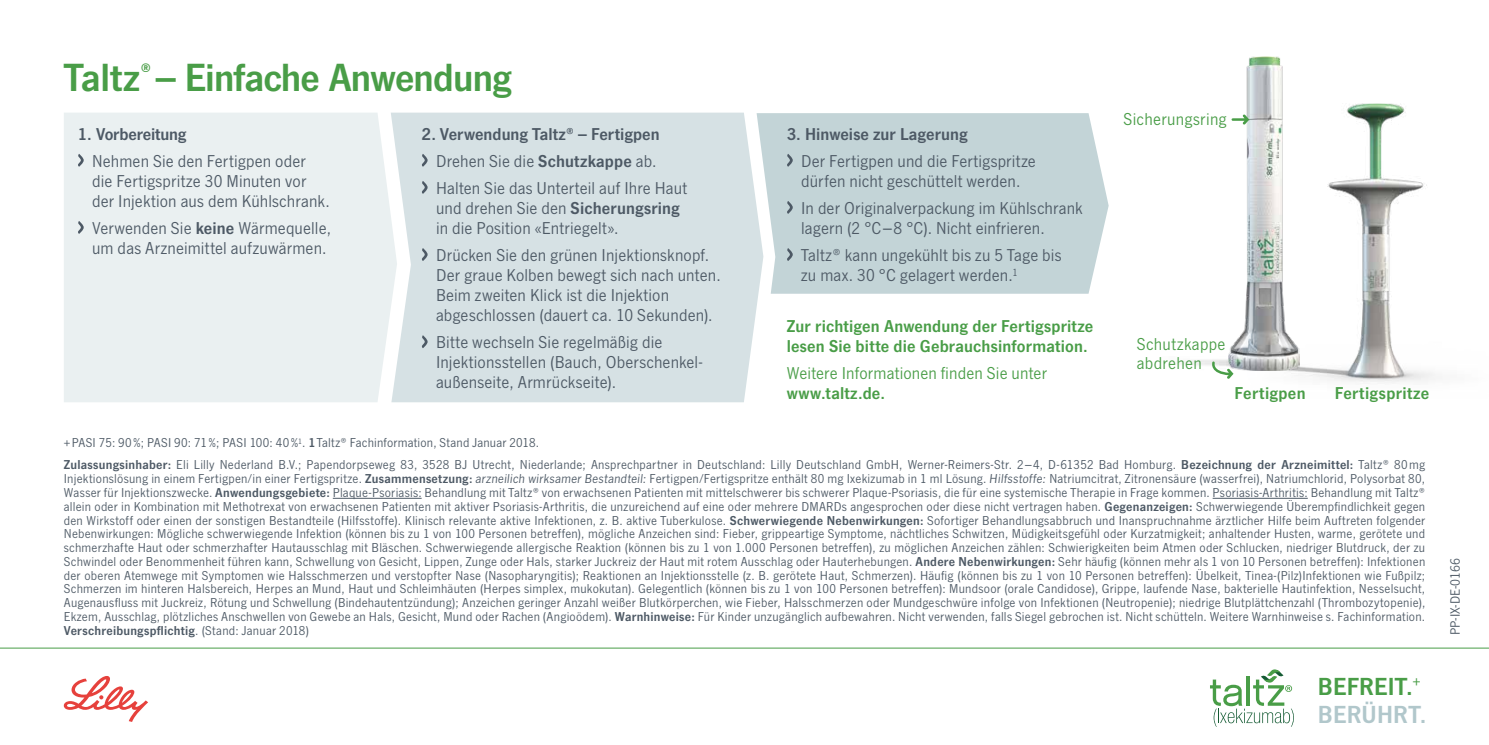
<style>
.page{position:relative;width:1489px;height:745px;background:#fff}
.page>*{position:absolute;margin:0;border:0;box-sizing:border-box;transform-origin:0 0}
.t1{font:700 40px "News Gothic LT Std";letter-spacing:-.02em;color:#499d47}
.t2{font:700 25.25px/28.2px "News Gothic LT Std";letter-spacing:.01em;color:#499d47}
.t3{font:17.5px/20px "News Gothic LT Std";letter-spacing:.01em;color:#4d5965}
.t4{font:700 17.5px/20px "News Gothic LT Std";letter-spacing:.01em;color:#499d47}
.t5{font:17.5px/18.8px "News Gothic LT Std";letter-spacing:.015em;color:#499d47}
.t6{font:700 17.5px "News Gothic LT Std";color:#4d5965}
.t7{font:13.75px "News Gothic LT Std";color:#4d5965}
.t8{font:13px/13.8px "News Gothic LT Std";letter-spacing:.015em;color:#4d5965;text-align:justify}
.s1{font-weight:700}
.s2{font-style:italic}
.s3{color:#b1c7cb}
</style>
<div class="page">
<hr style="left:0;top:647px;width:1488px;height:1px;background:#499d47">
<img style="left:1183px;top:103px;width:252px;height:280px">
<img style="left:1228px;top:57px;width:71px;height:313px">
<div style="left:763px;top:113px;width:345px;height:180px;background:#c3d4d7"></div>
<div style="left:397px;top:112px;width:366px;height:290px;background:#d6e1e4"></div>
<div style="left:64px;top:112px;width:333px;height:290px;background:#eaf0f1"></div>
<svg style="left:78px;top:154px;width:6px;height:13px"></svg>
<svg style="left:78px;top:221px;width:6px;height:13px"></svg>
<svg style="left:422px;top:154px;width:5px;height:13px"></svg>
<svg style="left:422px;top:181px;width:5px;height:13px"></svg>
<svg style="left:422px;top:248px;width:5px;height:13px"></svg>
<svg style="left:422px;top:335px;width:5px;height:13px"></svg>
<svg style="left:787px;top:154px;width:5px;height:13px"></svg>
<svg style="left:787px;top:201px;width:5px;height:13px"></svg>
<svg style="left:787px;top:248px;width:5px;height:13px"></svg>
<hr style="left:333px;top:497px;width:88px;height:1px;background:#4d5965">
<hr style="left:1212px;top:497px;width:95px;height:1px;background:#4d5965">
<svg style="left:1210px;top:360px;width:23px;height:18px"></svg>
<svg style="left:1232px;top:114px;width:17px;height:10px"></svg>
<svg style="left:64px;top:676px;width:84px;height:45px"></svg>
<svg style="left:1210px;top:669px;width:83px;height:57px"></svg>
<h1 class="t1" style="left:64px;top:55px;width:449px">Taltz<sup>®</sup> – Einfache Anwendung</h1>
<h3 class="t6" style="left:78px;top:124px;width:110px">1. Vorbereitung</h3>
<h3 class="t3" style="left:92px;top:151px;width:239px">Nehmen Sie den Fertigpen oder die Fertigspritze 30 Minuten vor der Injektion aus dem Kühlschrank.</h3>
<h3 class="t3" style="left:92px;top:218px;width:240px">Verwenden Sie <span class="s1">keine</span> Wärmequelle, um das Arzneimittel aufzuwärmen.</h3>
<h3 class="t3" style="left:436px;top:120px;width:253px;line-height:27px;text-indent:-14px"><span class="s1">2. Verwendung Taltz® – Fertigpen<br></span>Drehen Sie die <span class="s1">Schutzkappe</span> ab.<br>Halten Sie das Unterteil auf Ihre Haut</h3>
<h3 class="t3" style="left:436px;top:198px;width:245px">und drehen Sie den <span class="s1">Sicherungsring </span>in die Position «Entriegelt».</h3>
<h3 class="t3" style="left:436px;top:245px;width:286px">Drücken Sie den grünen Injektionsknopf.<br>Der graue Kolben bewegt sich nach unten.<br>Beim zweiten Klick ist die Injektion abgeschlossen (dauert ca. 10 Sekunden).</h3>
<h3 class="t3" style="left:436px;top:332px;width:268px">Bitte wechseln Sie regelmäßig die<br>Injektionsstellen (Bauch, Oberschenkel&shy;außenseite, Armrückseite).</h3>
<p class="t8" style="left:64px;top:436px;width:476px">+ PASI 75: 90%; PASI 90: 71%; PASI 100: 40%<sup>1</sup>. <span class="s1">1</span>Taltz® Fachinformation, Stand Januar 2018.</p>
<h3 class="t6" style="left:787px;top:124px;width:182px">3. Hinweise zur Lagerung</h3>
<h3 class="t3" style="left:801px;top:151px;width:236px">Der Fertigpen und die Fertigspritze dürfen nicht geschüttelt werden.</h3>
<h3 class="t3" style="left:801px;top:198px;width:283px">In der Originalverpackung im Kühlschrank lagern (2 °C–8 °C). Nicht einfrieren.</h3>
<h3 class="t3" style="left:801px;top:245px;width:262px">Taltz® kann ungekühlt bis zu 5 Tage bis zu max. 30 °C gelagert werden.<sup>1</sup></h3>
<h3 class="t4" style="left:786px;top:316px;width:308px">Zur richtigen Anwendung der Fertigspritze lesen Sie bitte die Gebrauchsinformation.</h3>
<h3 class="t5" style="left:786px;top:364px;width:262px">Weitere Informationen finden Sie unter</h3>
<h3 class="t4" style="left:786px;top:383px;width:100px">www.taltz.de.</h3>
<h3 class="t5" style="left:1123px;top:109px;width:105px">Sicherungsring</h3>
<h3 class="t5" style="left:1136px;top:335px;width:90px">Schutzkappe abdrehen</h3>
<h3 class="t4" style="left:1234px;top:383px;width:73px">Fertigpen</h3>
<h3 class="t4" style="left:1334px;top:383px;width:96px">Fertigspritze</h3>
<p class="t8" style="left:64px;top:458px;width:1362px"><span class="s1">Zulassungsinhaber:</span> Eli Lilly Nederland B.V.; Papendorpseweg 83, 3528 BJ Utrecht, Niederlande; Ansprechpartner in Deutschland: Lilly Deutschland GmbH, Werner-Reimers-Str. 2–4, D-61352 Bad Homburg. <span class="s1">Bezeichnung der Arzneimittel:</span> Taltz® 80mg Injektionslösung in einem Fertigpen/in einer Fertigspritze. <span class="s1">Zusammensetzung:</span> <span class="s2">arzneilich wirksamer Bestandteil:</span> Fertigpen/Fertigspritze enthält 80 mg Ixekizumab in 1 ml Lösung. <span class="s2">Hilfsstoffe:</span> Natriumcitrat, Zitronensäure (wasserfrei), Natriumchlorid, Polysorbat 80, Wasser für Injektionszwecke. <span class="s1">Anwendungsgebiete:</span> Plaque-Psoriasis: Behandlung mit Taltz® von erwachsenen Patienten mit mittelschwerer bis schwerer Plaque-Psoriasis, die für eine systemische Therapie in Frage kommen. Psoriasis-Arthritis: Behandlung mit Taltz® allein oder in Kombination mit Methotrexat von erwachsenen Patienten mit aktiver Psoriasis-Arthritis, die unzureichend auf eine oder mehrere DMARDs angesprochen oder diese nicht vertragen haben. <span class="s1">Gegenanzeigen:</span> Schwerwiegende Überempfindlichkeit gegen den Wirkstoff oder einen der sonstigen Bestandteile (Hilfsstoffe). Klinisch relevante aktive Infektionen, z. B. aktive Tuberkulose. <span class="s1">Schwerwiegende Nebenwirkungen:</span> Sofortiger Behandlungsabbruch und Inanspruchnahme ärztlicher Hilfe beim Auftreten folgender Nebenwirkungen: Mögliche schwerwiegende Infektion (können bis zu 1 von 100 Personen betreffen), mögliche Anzeichen sind: Fieber, grippeartige Symptome, nächtliches Schwitzen, Müdigkeitsgefühl oder Kurzatmigkeit; anhaltender Husten, warme, gerötete und schmerzhafte Haut oder schmerzhafter Hautausschlag mit Bläschen. Schwerwiegende allergische Reaktion (können bis zu 1 von 1.000 Personen betreffen), zu möglichen Anzeichen zählen: Schwierigkeiten beim Atmen oder Schlucken, niedriger Blutdruck, der zu Schwindel oder Benommenheit führen kann, Schwellung von Gesicht, Lippen, Zunge oder Hals, starker Juckreiz der Haut mit rotem Ausschlag oder Hauterhebungen. <span class="s1">Andere Nebenwirkungen:</span> Sehr häufig (können mehr als 1 von 10 Personen betreffen): Infektionen der oberen Atemwege mit Symptomen wie Halsschmerzen und verstopfter Nase (Nasopharyngitis); Reaktionen an Injektionsstelle (z. B. gerötete Haut, Schmerzen). Häufig (können bis zu 1 von 10 Personen betreffen): Übelkeit, Tinea-(Pilz)Infektionen wie Fußpilz; Schmerzen im hinteren Halsbereich, Herpes an Mund, Haut und Schleimhäuten (Herpes simplex, mukokutan). Gelegentlich (können bis zu 1 von 100 Personen betreffen): Mundsoor (orale Candidose), Grippe, laufende Nase, bakterielle Hautinfektion, Nesselsucht, Augenausfluss mit Juckreiz, Rötung und Schwellung (Bindehautentzündung); Anzeichen geringer Anzahl weißer Blutkörperchen, wie Fieber, Halsschmerzen oder Mundgeschwüre infolge von Infektionen (Neutropenie); niedrige Blutplättchenzahl (Thrombozytopenie), Ekzem, Ausschlag, plötzliches Anschwellen von Gewebe an Hals, Gesicht, Mund oder Rachen (Angioödem). <span class="s1">Warnhinweise:</span> Für Kinder unzugänglich aufbewahren. Nicht verwenden, falls Siegel gebrochen ist. Nicht schütteln. Weitere Warnhinweise s. Fachinformation.<br><span class="s1">Verschreibungspflichtig</span>. (Stand: Januar 2018)</p>
<h2 class="t2" style="left:1317px;top:671px;width:110px">BEFREIT.<sup>+<br></sup><span class="s3">BERÜHRT.</span></h2>
<p class="t7" style="left:1447px;top:635px;width:78px;rotate:-90deg">PP-IX-DE-0166</p>
</div>
